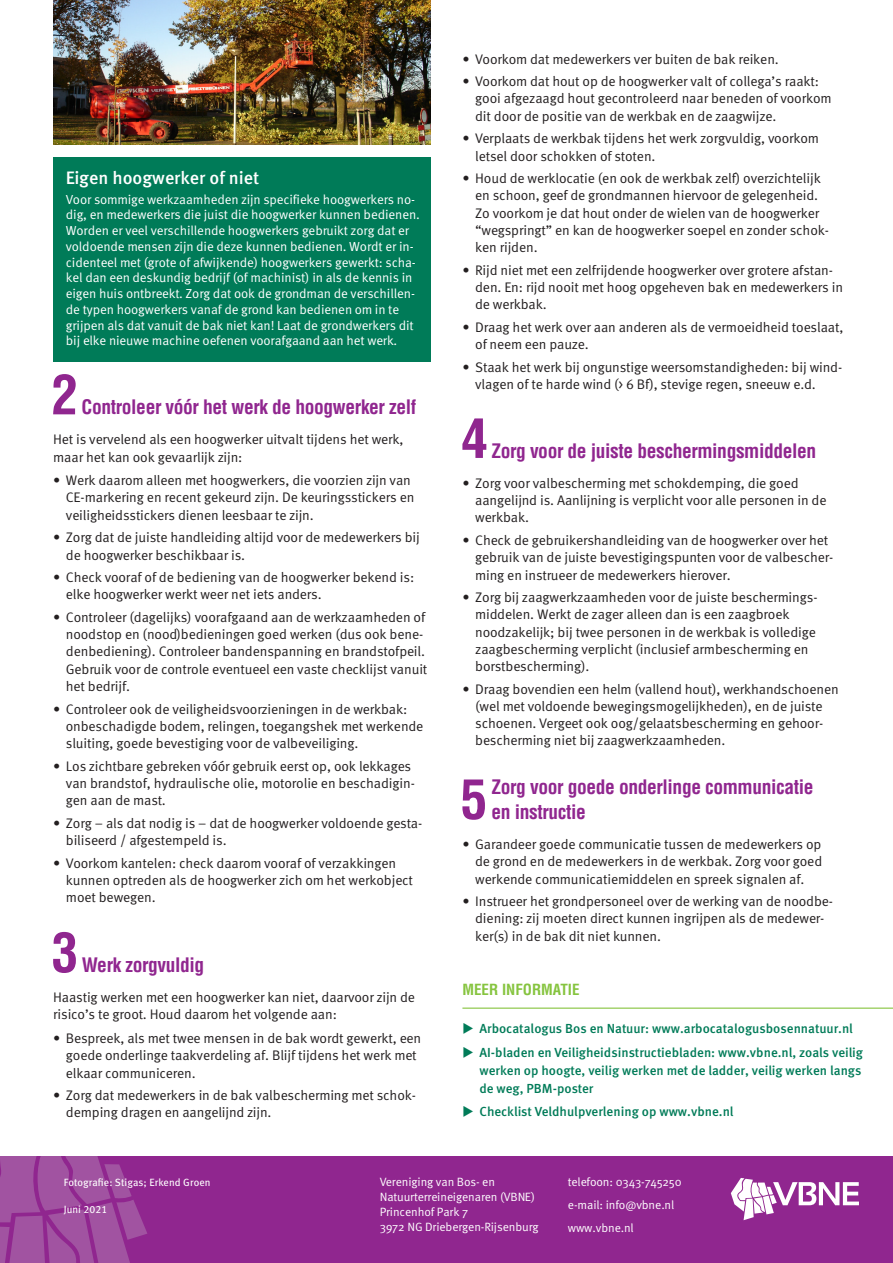
<style>
.page{position:relative;width:893px;height:1263px;background:#fff}
.page>*{position:absolute;margin:0;border:0;box-sizing:border-box;transform-origin:0 0}
.paragraafkop{font:700 condensed 53.55px "Helvetica";color:#90268f}
.paragraafkop-2{font:700 condensed 19.5px/25.5px "Helvetica";letter-spacing:-.02em;color:#90268f}
.tussenkop{font:500 18px "FF Meta Pro";color:#fff}
.kader_kop{font:700 condensed 15px "Helvetica";color:#86c43f}
.brood{font:13.8px/17.2px "FF Meta Pro";letter-spacing:-.01em;color:#231f20}
.kader_wit{font:13.2px/15.8px "FF Meta Pro";letter-spacing:-.01em;color:#fff}
.t1{font:500 13.2px/18px "FF Meta Pro";color:#007b58;text-align:justify}
.t2{font:12px/15px "FF Meta Pro";letter-spacing:-.01em;color:#fff}
.fotograaf{font:10.5px "Meta Book LF";letter-spacing:.01em;color:#fff}
</style>
<div class="page">
<div style="left:0;top:1157px;width:893px;height:106px;background:#90268f"></div>
<svg style="left:0;top:1157px;width:147px;height:106px"></svg>
<svg style="left:731px;top:1178px;width:128px;height:42px"></svg>
<div style="left:53px;top:157px;width:378px;height:204px;background:#007b58"></div>
<hr style="left:462px;top:1007px;width:431px;height:2px;background:#86c43f">
<img style="left:53px;top:0;width:378px;height:145px">
<p class="tussenkop" style="left:66px;top:163px;width:195px">Eigen hoogwerker of niet</p>
<p class="kader_wit" style="left:66px;top:190px;width:356px">Voor sommige werkzaamheden zijn specifieke hoogwerkers no&shy;dig, en medewerkers die juist die hoogwerker kunnen bedienen.<br>Worden er veel verschillende hoogwerkers gebruikt zorg dat er voldoende mensen zijn die deze kunnen bedienen. Wordt er in&shy;cidenteel met (grote of afwijkende) hoogwerkers gewerkt: scha&shy;kel dan een deskundig bedrijf (of machinist) in als de kennis in eigen huis ontbreekt. Zorg dat ook de grondman de verschillen&shy;de typen hoogwerkers vanaf de grond kan bedienen om in te grijpen als dat vanuit de bak niet kan! Laat de grondwerkers dit bij elke nieuwe machine oefenen voorafgaand aan het werk.</p>
<p class="paragraafkop" style="left:51px;top:361px;width:28px">2</p>
<p class="paragraafkop-2" style="left:82px;top:394px;width:336px">Controleer vóór het werk de hoogwerker zelf</p>
<p class="brood" style="left:53px;top:430px;width:352px">Het is vervelend als een hoogwerker uitvalt tijdens het werk, maar het kan ook gevaarlijk zijn:</p>
<p class="brood" style="left:66px;top:471px;width:350px;text-indent:-13px">• Werk daarom alleen met hoogwerkers, die voorzien zijn van<br>CE-markering en recent gekeurd zijn. De keuringsstickers en veiligheidsstickers dienen leesbaar te zijn.</p>
<p class="brood" style="left:66px;top:528px;width:355px;text-indent:-13px">• Zorg dat de juiste handleiding altijd voor de medewerkers bij de hoogwerker beschikbaar is.</p>
<p class="brood" style="left:66px;top:568px;width:350px;text-indent:-13px">• Check vooraf of de bediening van de hoogwerker bekend is: elke hoogwerker werkt weer net iets anders.</p>
<p class="brood" style="left:66px;top:608px;width:363px;text-indent:-13px">• Controleer (dagelijks) voorafgaand aan de werkzaamheden of noodstop en (nood)bedieningen goed werken (dus ook bene&shy;denbediening). Controleer bandenspanning en brandstofpeil.<br>Gebruik voor de controle eventueel een vaste checklijst vanuit het bedrijf.</p>
<p class="brood" style="left:66px;top:699px;width:359px;text-indent:-13px">• Controleer ook de veiligheidsvoorzieningen in de werkbak: onbeschadigde bodem, relingen, toegangshek met werkende sluiting, goede bevestiging voor de valbeveiliging.</p>
<p class="brood" style="left:66px;top:756px;width:350px;text-indent:-13px">• Los zichtbare gebreken vóór gebruik eerst op, ook lekkages van brandstof, hydraulische olie, motorolie en beschadigin&shy;gen aan de mast.</p>
<p class="brood" style="left:66px;top:813px;width:358px;text-indent:-13px">• Zorg – als dat nodig is – dat de hoogwerker voldoende gesta&shy;biliseerd / afgestempeld is.</p>
<p class="brood" style="left:66px;top:853px;width:349px;text-indent:-13px">• Voorkom kantelen: check daarom vooraf of verzakkingen kunnen optreden als de hoogwerker zich om het werkobject moet bewegen.</p>
<p class="paragraafkop" style="left:52px;top:919px;width:28px">3</p>
<p class="paragraafkop-2" style="left:82px;top:952px;width:124px">Werk zorgvuldig</p>
<p class="brood" style="left:53px;top:988px;width:363px">Haastig werken met een hoogwerker kan niet, daarvoor zijn de risico’s te groot. Houd daarom het volgende aan:</p>
<p class="brood" style="left:66px;top:1029px;width:357px;text-indent:-13px">• Bespreek, als met twee mensen in de bak wordt gewerkt, een goede onderlinge taakverdeling af. Blijf tijdens het werk met elkaar communiceren.</p>
<p class="brood" style="left:66px;top:1086px;width:352px;text-indent:-13px">• Zorg dat medewerkers in de bak valbescherming met schok&shy;demping dragen en aangelijnd zijn.</p>
<p class="brood" style="left:462px;top:49px;width:318px">• Voorkom dat medewerkers ver buiten de bak reiken.</p>
<p class="brood" style="left:475px;top:72px;width:358px;text-indent:-13px">• Voorkom dat hout op de hoogwerker valt of collega’s raakt: gooi afgezaagd hout gecontroleerd naar beneden of voorkom dit door de positie van de werkbak en de zaagwijze.</p>
<p class="brood" style="left:475px;top:129px;width:346px;text-indent:-13px">• Verplaats de werkbak tijdens het werk zorgvuldig, voorkom letsel door schokken of stoten.</p>
<p class="brood" style="left:475px;top:169px;width:355px;text-indent:-13px">• Houd de werklocatie (en ook de werkbak zelf) overzichtelijk en schoon, geef de grondmannen hiervoor de gelegenheid.<br>Zo voorkom je dat hout onder de wielen van de hoogwerker “wegspringt” en kan de hoogwerker soepel en zonder schok&shy;ken rijden.</p>
<p class="brood" style="left:475px;top:260px;width:369px;text-indent:-13px">• Rijd niet met een zelfrijdende hoogwerker over grotere afstan&shy;den. En: rijd nooit met hoog opgeheven bak en medewerkers in de werkbak.</p>
<p class="brood" style="left:475px;top:317px;width:370px;text-indent:-13px">• Draag het werk over aan anderen als de vermoeidheid toeslaat, of neem een pauze.</p>
<p class="brood" style="left:475px;top:357px;width:369px;text-indent:-13px">• Staak het werk bij ongunstige weersomstandigheden: bij wind&shy;vlagen of te harde wind (&gt; 6 Bf), stevige regen, sneeuw e.d.</p>
<p class="paragraafkop" style="left:461px;top:405px;width:28px">4</p>
<p class="paragraafkop-2" style="left:491px;top:438px;width:326px">Zorg voor de juiste beschermingsmiddelen</p>
<p class="brood" style="left:475px;top:474px;width:353px;text-indent:-13px">• Zorg voor valbescherming met schokdemping, die goed aangelijnd is. Aanlijning is verplicht voor alle personen in de werkbak.</p>
<p class="brood" style="left:475px;top:531px;width:360px;text-indent:-13px">• Check de gebruikershandleiding van de hoogwerker over het gebruik van de juiste bevestigingspunten voor de valbescher&shy;ming en instrueer de medewerkers hierover.</p>
<p class="brood" style="left:475px;top:588px;width:344px;text-indent:-13px">• Zorg bij zaagwerkzaamheden voor de juiste beschermings&shy;middelen. Werkt de zager alleen dan is een zaagbroek noodzakelijk; bij twee personen in de werkbak is volledige zaagbescherming verplicht (inclusief armbescherming en borstbescherming).</p>
<p class="brood" style="left:475px;top:679px;width:365px;text-indent:-13px">• Draag bovendien een helm (vallend hout), werkhandschoenen (wel met voldoende bewegingsmogelijkheden), en de juiste schoenen. Vergeet ook oog/gelaatsbescherming en gehoor&shy;bescherming niet bij zaagwerkzaamheden.</p>
<p class="paragraafkop" style="left:460px;top:766px;width:28px">5</p>
<p class="paragraafkop-2" style="left:491px;top:773px;width:324px">Zorg voor goede onderlinge communicatie en instructie</p>
<p class="brood" style="left:475px;top:835px;width:349px;text-align:justify;text-indent:-13px">• Garandeer goede communicatie tussen de medewerkers op de grond en de medewerkers in de werkbak. Zorg voor goed werkende communicatiemiddelen en spreek signalen af.</p>
<p class="brood" style="left:475px;top:892px;width:359px;text-indent:-13px">• Instrueer het grondpersoneel over de werking van de noodbe&shy;diening: zij moeten direct kunnen ingrijpen als de medewer&shy;ker(s) in de bak dit niet kunnen.</p>
<p class="kader_kop" style="left:462px;top:980px;width:119px">MEER INFORMATIE</p>
<p class="t1" style="left:479px;top:1018px;width:375px">Arbocatalogus Bos en Natuur: www.arbocatalogusbosennatuur.nl</p>
<p class="t1" style="left:479px;top:1043px;width:385px">AI-bladen en Veiligheidsinstructiebladen: www.vbne.nl, zoals veilig werken op hoogte, veilig werken met de ladder, veilig werken langs de weg, PBM-poster</p>
<p class="t1" style="left:479px;top:1101px;width:256px">Checklist Veldhulpverlening op www.vbne.nl</p>
<p class="fotograaf" style="left:64px;top:1176px;width:148px">Fotografie: Stigas; Erkend Groen</p>
<p class="fotograaf" style="left:64px;top:1203px;width:45px">Juni 2021</p>
<p class="t2" style="left:380px;top:1174px;width:160px">Vereniging van Bos- en<br>Natuurterreineigenaren (VBNE)<br>Princenhof Park 7<br>3972 NG Driebergen-Rijsenburg</p>
<p class="t2" style="left:568px;top:1169px;width:115px;line-height:23px">telefoon: 0343-745250 e-mail: info@vbne.nl www.vbne.nl</p>
</div>
